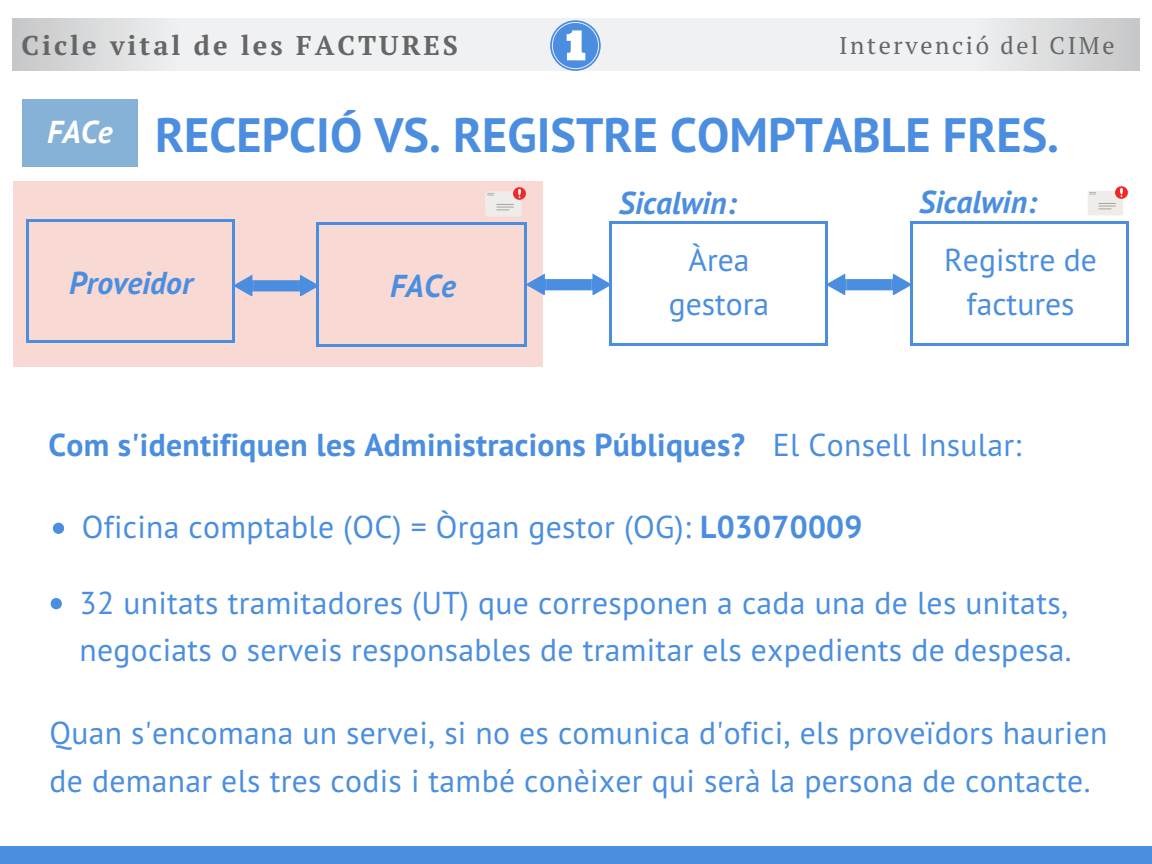
<style>
.page{position:relative;width:1152px;height:864px;background:#fff}
.page>*{position:absolute;margin:0;border:0;box-sizing:border-box;transform-origin:0 0}
.t1{font:700 48.3px "PT Sans";color:#4b8ee0}
.t2{font:31.65px/43.8px "PT Sans";letter-spacing:.01em;color:#4b8ee0;text-align:center}
.t3{font:700 31.65px "PT Sans";letter-spacing:.01em;color:#4b8ee0}
.t4{font:italic 700 31.65px "PT Sans";color:#4b8ee0}
.t5{font:italic 700 31.65px "PT Sans";color:#fff}
.t6{font:700 27.15px "PT Serif";letter-spacing:.11em;color:#666}
.t7{font:24.15px "PT Serif";letter-spacing:.11em;color:#666}
.s1{font-weight:400}
.s2{font-weight:700}
</style>
<div class="page">
<svg style="left:12px;top:18px;width:1128px;height:53px;fill:#f0f1f2"></svg>
<div style="left:0;top:846px;width:1152px;height:18px;background:#4b8ee0"></div>
<svg style="left:550px;top:20px;width:51px;height:51px"></svg>
<div style="left:23px;top:99px;width:115px;height:67px;background:#86b2d8"></div>
<hr style="left:610px;top:224px;width:2px;height:119px;background:#4b8ee0">
<hr style="left:826px;top:224px;width:2px;height:119px;background:#4b8ee0">
<hr style="left:612px;top:343px;width:214px;height:2px;background:#4b8ee0">
<hr style="left:612px;top:222px;width:214px;height:2px;background:#4b8ee0">
<div style="left:14px;top:181px;width:529px;height:186px;background:#f9d9d3"></div>
<hr style="left:910px;top:224px;width:2px;height:119px;background:#4b8ee0">
<hr style="left:1126px;top:224px;width:2px;height:119px;background:#4b8ee0">
<hr style="left:912px;top:343px;width:214px;height:2px;background:#4b8ee0">
<hr style="left:912px;top:222px;width:214px;height:2px;background:#4b8ee0">
<hr style="left:26px;top:221px;width:2px;height:120px;background:#4b8ee0">
<hr style="left:233px;top:221px;width:2px;height:120px;background:#4b8ee0">
<hr style="left:28px;top:341px;width:205px;height:2px;background:#4b8ee0">
<hr style="left:28px;top:219px;width:205px;height:3px;background:#4b8ee0">
<hr style="left:316px;top:225px;width:2px;height:119px;background:#4b8ee0">
<hr style="left:524px;top:225px;width:2px;height:119px;background:#4b8ee0">
<hr style="left:318px;top:344px;width:206px;height:2px;background:#4b8ee0">
<hr style="left:318px;top:223px;width:206px;height:2px;background:#4b8ee0">
<svg style="left:828px;top:274px;width:82px;height:21px"></svg>
<svg style="left:526px;top:274px;width:84px;height:21px"></svg>
<svg style="left:235px;top:275px;width:84px;height:21px"></svg>
<img style="left:486px;top:187px;width:39px;height:30px">
<img style="left:1088px;top:186px;width:39px;height:29px">
<svg style="left:53px;top:523px;width:11px;height:11px"></svg>
<svg style="left:51px;top:598px;width:11px;height:11px"></svg>
<p class="t6" style="left:21px;top:27px;width:438px">Cicle vital de les FACTURES</p>
<p class="t7" style="left:839px;top:28px;width:277px">Intervenció del CIMe</p>
<p class="t5" style="left:47px;top:111px;width:67px">FACe</p>
<h1 class="t1" style="left:155px;top:102px;width:905px">RECEPCIÓ VS. REGISTRE COMPTABLE FRES.</h1>
<p class="t4" style="left:69px;top:261px;width:125px">Proveidor</p>
<p class="t4" style="left:390px;top:265px;width:67px">FACe</p>
<p class="t4" style="left:619px;top:182px;width:119px">Sicalwin:</p>
<p class="t2" style="left:669px;top:237px;width:102px">Àrea gestora</p>
<p class="t4" style="left:919px;top:180px;width:119px">Sicalwin:</p>
<p class="t2" style="left:944px;top:237px;width:154px">Registre de factures</p>
<p class="t3" style="left:48px;top:424px;width:975px">Com s'identifiquen les Administracions Públiques? <span class="s1">El Consell Insular:</span></p>
<p class="t2" style="left:82px;top:505px;width:782px">Oficina comptable (OC) = Òrgan gestor (OG): <span class="s2">L03070009</span></p>
<p class="t2" style="left:79px;top:578px;width:994px;line-height:47.2px;text-align:left">32 unitats tramitadores (UT) que corresponen a cada una de les unitats, negociats o serveis responsables de tramitar els expedients de despesa.</p>
<p class="t2" style="left:49px;top:709px;width:1059px;line-height:47.2px;text-align:left">Quan s'encomana un servei, si no es comunica d'ofici, els proveïdors haurien de demanar els tres codis i també conèixer qui serà la persona de contacte.</p>
</div>
